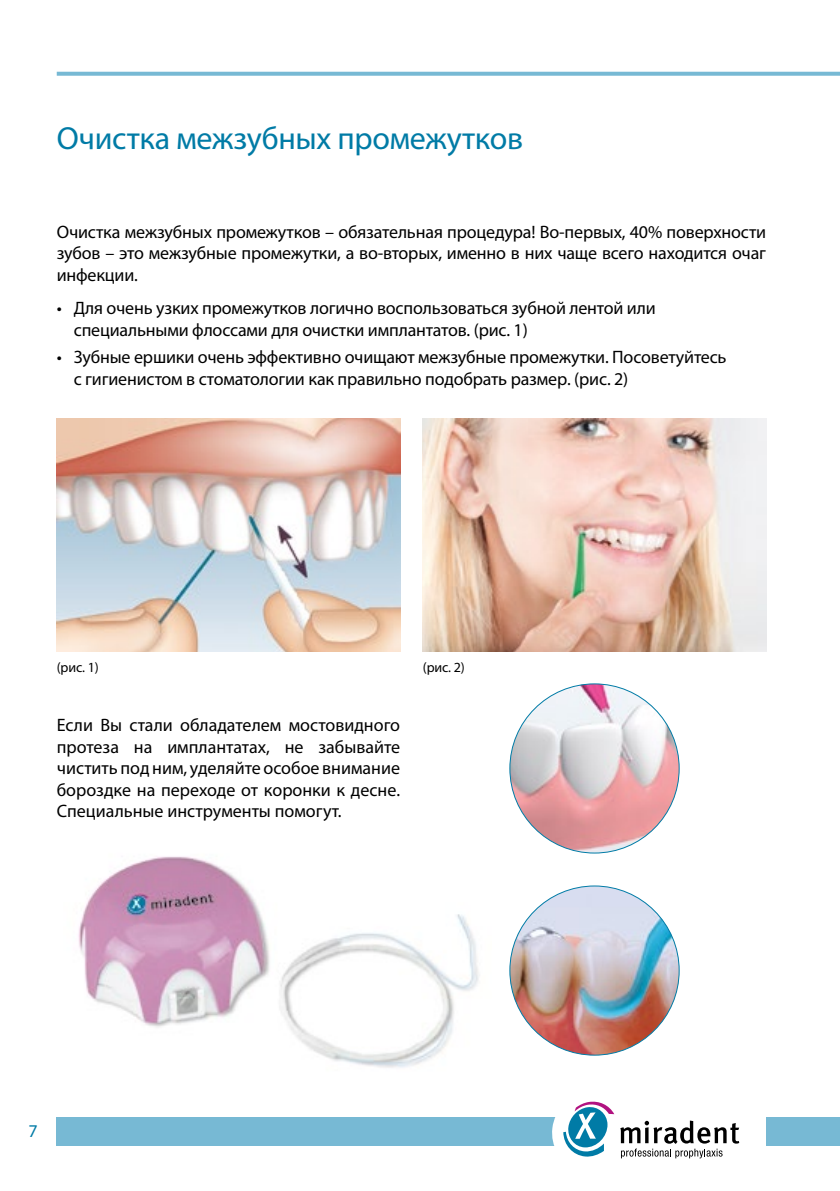
<style>
.page{position:relative;width:840px;height:1191px;background:#fff}
.page>*{position:absolute;margin:0;border:0;box-sizing:border-box;transform-origin:0 0}
.t1{font:32px "Myriad Pro";letter-spacing:-.01em;color:#007ba6}
.t2{font:18px/21.6px "Myriad Pro";letter-spacing:-.01em;color:#000;text-align:justify}
.t3{font:18px "Myriad Pro";color:#007ba6}
.t4{font:14px "Myriad Pro";letter-spacing:-.01em;color:#000}
</style>
<div class="page">
<div style="left:57px;top:1117px;width:501px;height:28px;background:#77b9d4"></div>
<svg style="left:549px;top:1101px;width:65px;height:56px"></svg>
<svg style="left:620px;top:1120px;width:118px;height:38px"></svg>
<div style="left:765px;top:1117px;width:74px;height:28px;background:#77b9d4"></div>
<svg style="left:57px;top:72px;width:782px;height:4px;background:#80bdd6"></svg>
<img style="left:78px;top:856px;width:401px;height:212px">
<img style="left:509px;top:684px;width:169px;height:169px;border-radius:85px">
<img style="left:422px;top:418px;width:343px;height:233px">
<img style="left:509px;top:886px;width:169px;height:169px;border-radius:85px">
<img style="left:57px;top:418px;width:343px;height:233px">
<h1 class="t1" style="left:57px;top:118px;width:467px">Очистка межзубных промежутков</h1>
<p class="t2" style="left:57px;top:220px;width:710px">Очистка межзубных промежутков – обязательная процедура! Во-первых, 40% поверхности зубов – это межзубные промежутки, а во-вторых, именно в них чаще всего находится очаг инфекции.</p>
<p class="t2" style="left:74px;top:297px;width:583px;text-indent:-17px">• Для очень узких промежутков логично воспользоваться зубной лентой или специальными флоссами для очистки имплантатов. (рис. 1)</p>
<p class="t2" style="left:74px;top:346px;width:654px;text-indent:-17px">• Зубные ершики очень эффективно очищают межзубные промежутки. Посоветуйтесь с гигиенистом в стоматологии как правильно подобрать размер. (рис. 2)</p>
<p class="t4" style="left:57px;top:658px;width:44px">(рис. 1)</p>
<p class="t4" style="left:422px;top:658px;width:44px">(рис. 2)</p>
<p class="t2" style="left:57px;top:714px;width:345px">Если Вы стали обладателем мостовидного протеза на имплантатах, не забывайте чистить под ним, уделяйте особое внимание бороздке на переходе от коронки к десне.<br>Специальные инструменты помогут.</p>
<p class="t3" style="left:28px;top:1120px;width:11px">7</p>
</div>
